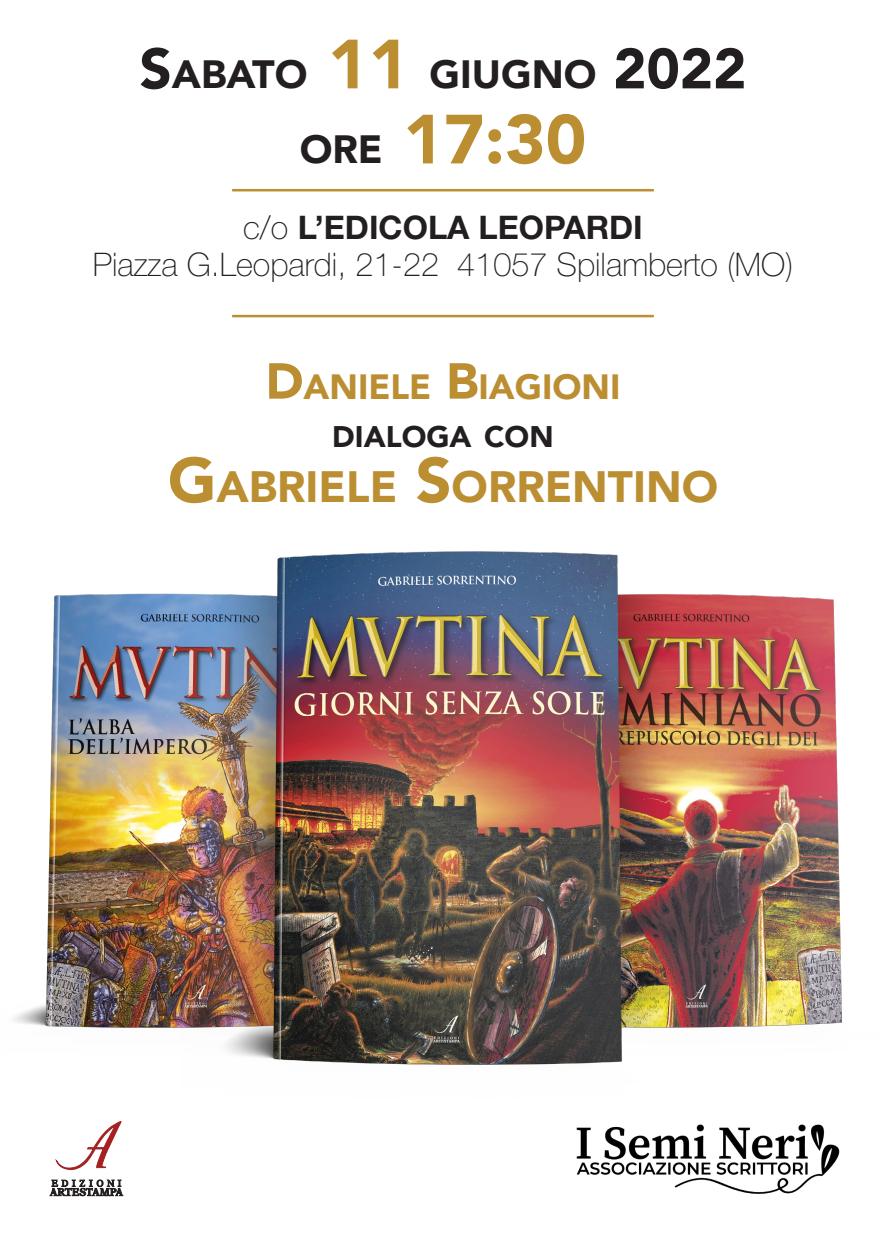
<style>
.page{position:relative;width:886px;height:1241px;background:#fff}
.page>*{position:absolute;margin:0;border:0;box-sizing:border-box;transform-origin:0 0}
.t1{font:900 68.75px "Avenir";color:#bb8e32}
.t2{font:900 43.75px "Avenir";color:#bb8e32}
.t3{font:900 39.38px "Avenir";color:#231f20}
.t4{font:900 35px "Avenir";color:#bb8e32}
.t5{font:100 32.5px/37.5px "Helvetica Neue LT Std";color:#231f20;text-align:center}
.t6{font:900 29.75px "Avenir";color:#231f20}
.s1{font-size:56.25px}
.s2{font-size:68.75px;color:#bb8e32}
.s3{font-size:39.38px;color:#231f20}
.s4{font-weight:700}
.s5{font-size:50px}
.s6{font-size:62.5px}
</style>
<div class="page">
<svg style="left:50px;top:1121px;width:73px;height:76px"></svg>
<img style="left:13px;top:551px;width:829px;height:514px">
<img style="left:576px;top:1124px;width:264px;height:70px">
<hr style="left:232px;top:189px;width:422px;height:2px;background:#bb8e32">
<hr style="left:232px;top:315px;width:422px;height:2px;background:#bb8e32">
<p class="t3" style="left:140px;top:41px;width:608px"><span class="s1">S</span>ABATO <span class="s2">11</span> GIUGNO <span class="s1">2022</span></p>
<h1 class="t1" style="left:300px;top:80px;width:288px"><span class="s3">ORE</span> 17:30</h1>
<p class="t5" style="left:93px;top:208px;width:702px">c/o <span class="s4">L’EDICOLA LEOPARDI<br></span>Piazza G.Leopardi, 21-22 41057 Spilamberto (MO)</p>
<p class="t4" style="left:266px;top:356px;width:356px"><span class="s5">D</span>ANIELE <span class="s5">B</span>IAGIONI</p>
<p class="t6" style="left:332px;top:411px;width:223px">DIALOGA CON</p>
<h2 class="t2" style="left:168px;top:449px;width:552px"><span class="s6">G</span>ABRIELE <span class="s6">S</span>ORRENTINO</h2>
</div>
